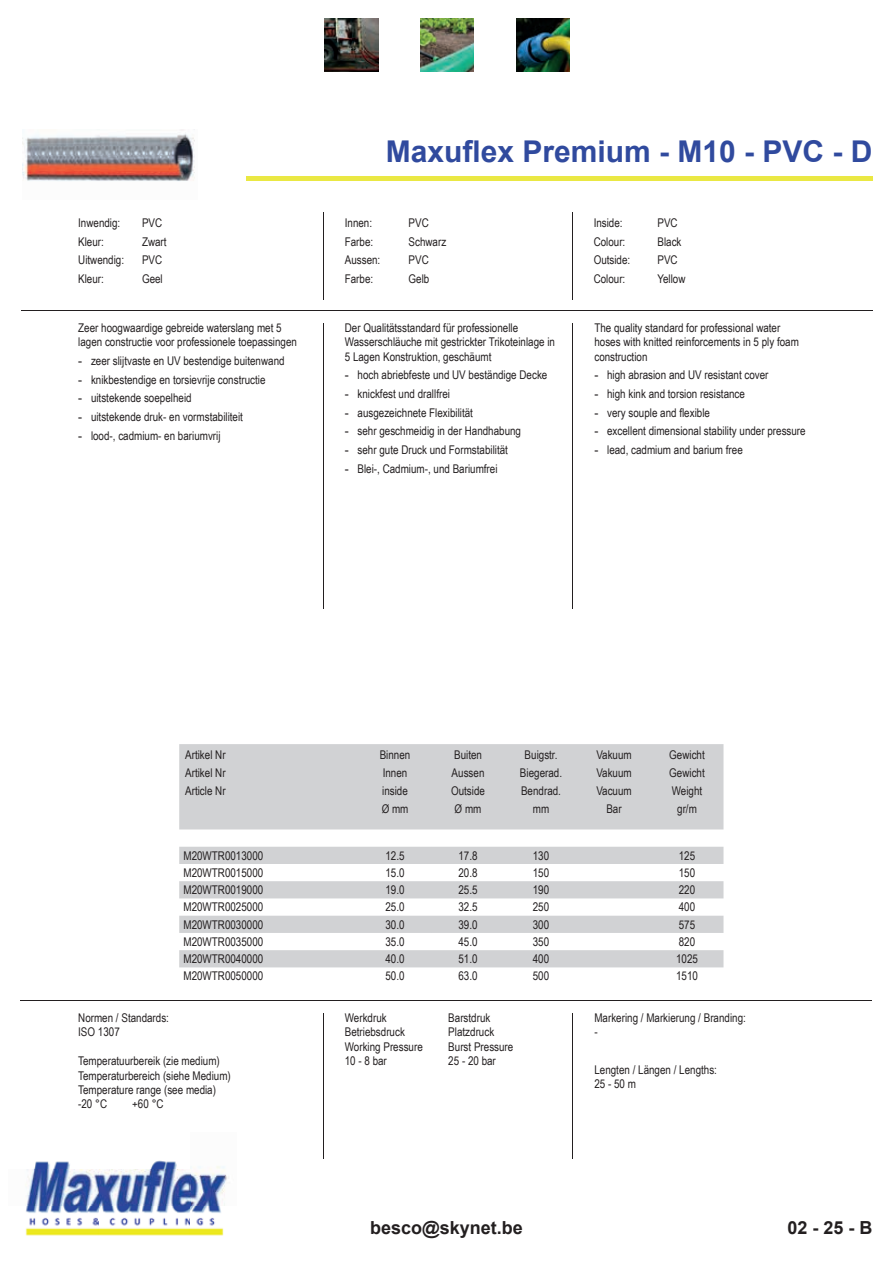
<style>
.page{position:relative;width:893px;height:1263px;background:#fff}
.page>*{position:absolute;margin:0;border:0;box-sizing:border-box;transform-origin:0 0}
.t1{font:700 30px "Arial";color:#304a9e}
.t2{font:700 18px "Arial";color:#231f20}
.t3{font:12px/18px "Arial Narrow";color:#231f20}
.s1{font-family:"Arial"}
</style>
<div class="page">
<hr style="left:246px;top:176px;width:627px;height:4px;background:#eae843">
<hr style="left:323px;top:212px;width:1px;height:88px;background:#231f20">
<hr style="left:572px;top:212px;width:1px;height:88px;background:#231f20">
<hr style="left:323px;top:323px;width:1px;height:285px;background:#231f20">
<hr style="left:572px;top:323px;width:1px;height:285px;background:#231f20">
<hr style="left:21px;top:310px;width:852px;height:1px;background:#231f20">
<hr style="left:21px;top:1000px;width:851px;height:1px;background:#231f20">
<hr style="left:323px;top:1013px;width:1px;height:146px;background:#231f20">
<hr style="left:572px;top:1013px;width:1px;height:146px;background:#231f20">
<img style="left:325px;top:18px;width:53px;height:53px">
<img style="left:421px;top:18px;width:53px;height:53px">
<img style="left:516px;top:18px;width:53px;height:53px">
<img style="left:25px;top:1160px;width:204px;height:76px">
<img style="left:23px;top:130px;width:172px;height:51px">
<svg style="left:179px;top:744px;width:544px;height:223px;fill:#d1d2d4"></svg>
<p class="t3" style="left:78px;top:213px;width:44px">Inwendig:</p>
<p class="t3" style="left:142px;top:213px;width:22px">PVC</p>
<p class="t3" style="left:78px;top:232px;width:27px">Kleur:</p>
<p class="t3" style="left:142px;top:232px;width:26px">Zwart</p>
<p class="t3" style="left:78px;top:250px;width:47px">Uitwendig:</p>
<p class="t3" style="left:142px;top:250px;width:22px">PVC</p>
<p class="t3" style="left:78px;top:269px;width:27px">Kleur:</p>
<p class="t3" style="left:142px;top:269px;width:22px">Geel</p>
<p class="t3" style="left:78px;top:320px;width:220px;line-height:14.4px">Zeer hoogwaardige gebreide waterslang met 5 lagen constructie voor professionele toepassingen</p>
<p class="t3" style="left:78px;top:351px;width:208px"><span class="s1">-</span> zeer slijtvaste en UV bestendige buitenwand</p>
<p class="t3" style="left:78px;top:370px;width:189px"><span class="s1">-</span> knikbestendige en torsievrije constructie</p>
<p class="t3" style="left:78px;top:389px;width:115px"><span class="s1">-</span> uitstekende soepelheid</p>
<p class="t3" style="left:78px;top:407px;width:166px"><span class="s1">-</span> uitstekende druk- en vormstabiliteit</p>
<p class="t3" style="left:78px;top:426px;width:144px"><span class="s1">-</span> lood-, cadmium- en bariumvrij</p>
<h1 class="t1" style="left:386px;top:130px;width:488px">Maxuflex Premium - M10 - PVC - D</h1>
<p class="t3" style="left:345px;top:213px;width:29px">Innen:</p>
<p class="t3" style="left:409px;top:213px;width:22px">PVC</p>
<p class="t3" style="left:345px;top:232px;width:30px">Farbe:</p>
<p class="t3" style="left:409px;top:232px;width:39px">Schwarz</p>
<p class="t3" style="left:345px;top:250px;width:37px">Aussen:</p>
<p class="t3" style="left:409px;top:250px;width:22px">PVC</p>
<p class="t3" style="left:345px;top:269px;width:30px">Farbe:</p>
<p class="t3" style="left:409px;top:269px;width:22px">Gelb</p>
<p class="t3" style="left:345px;top:320px;width:212px;line-height:14.4px">Der Qualitätsstandard für professionelle<br>Wasserschläuche mit gestrickter Trikoteinlage in<br>5 Lagen Konstruktion, geschäumt</p>
<p class="t3" style="left:345px;top:366px;width:204px"><span class="s1">-</span> hoch abriebfeste und UV beständige Decke</p>
<p class="t3" style="left:345px;top:384px;width:107px"><span class="s1">-</span> knickfest und drallfrei</p>
<p class="t3" style="left:345px;top:403px;width:130px"><span class="s1">-</span> ausgezeichnete Flexibilität</p>
<p class="t3" style="left:345px;top:422px;width:178px"><span class="s1">-</span> sehr geschmeidig in der Handhabung</p>
<p class="t3" style="left:345px;top:440px;width:165px"><span class="s1">-</span> sehr gute Druck und Formstabilität</p>
<p class="t3" style="left:345px;top:459px;width:154px"><span class="s1">-</span> Blei-, Cadmium-, und Bariumfrei</p>
<p class="t3" style="left:594px;top:213px;width:30px">Inside:</p>
<p class="t3" style="left:657px;top:213px;width:22px">PVC</p>
<p class="t3" style="left:594px;top:232px;width:33px">Colour:</p>
<p class="t3" style="left:657px;top:232px;width:26px">Black</p>
<p class="t3" style="left:594px;top:250px;width:38px">Outside:</p>
<p class="t3" style="left:657px;top:250px;width:22px">PVC</p>
<p class="t3" style="left:594px;top:269px;width:33px">Colour:</p>
<p class="t3" style="left:657px;top:269px;width:30px">Yellow</p>
<p class="t3" style="left:594px;top:320px;width:206px;line-height:14.4px">The quality standard for professional water hoses with knitted reinforcements in 5 ply foam construction</p>
<p class="t3" style="left:594px;top:366px;width:176px"><span class="s1">-</span> high abrasion and UV resistant cover</p>
<p class="t3" style="left:594px;top:384px;width:152px"><span class="s1">-</span> high kink and torsion resistance</p>
<p class="t3" style="left:594px;top:403px;width:117px"><span class="s1">-</span> very souple and flexible</p>
<p class="t3" style="left:594px;top:422px;width:213px"><span class="s1">-</span> excellent dimensional stability under pressure</p>
<p class="t3" style="left:594px;top:440px;width:150px"><span class="s1">-</span> lead, cadmium and barium free</p>
<p class="t3" style="left:185px;top:745px;width:42px;text-align:justify">Artikel Nr Artikel Nr Article Nr</p>
<p class="t3" style="left:380px;top:745px;width:32px">Binnen<br>Innen inside<br>Ø mm</p>
<p class="t3" style="left:451px;top:745px;width:35px">Buiten<br>Aussen<br>Outside<br>Ø mm</p>
<p class="t3" style="left:520px;top:745px;width:44px;text-align:center">Buigstr.<br>Biegerad.<br>Bendrad. mm</p>
<p class="t3" style="left:596px;top:745px;width:37px;text-align:center">Vakuum<br>Vakuum<br>Vacuum<br>Bar</p>
<p class="t3" style="left:669px;top:745px;width:37px;text-align:center">Gewicht<br>Gewicht<br>Weight gr/m</p>
<p class="t3" style="left:183px;top:846px;width:81px">M20WTR0013000</p>
<p class="t3" style="left:385px;top:846px;width:21px">12.5</p>
<p class="t3" style="left:458px;top:846px;width:21px">17.8</p>
<p class="t3" style="left:533px;top:846px;width:18px">130</p>
<p class="t3" style="left:679px;top:846px;width:18px">125</p>
<p class="t3" style="left:183px;top:863px;width:81px">M20WTR0015000</p>
<p class="t3" style="left:385px;top:863px;width:21px">15.0</p>
<p class="t3" style="left:458px;top:863px;width:21px">20.8</p>
<p class="t3" style="left:533px;top:863px;width:18px">150</p>
<p class="t3" style="left:679px;top:863px;width:18px">150</p>
<p class="t3" style="left:183px;top:880px;width:81px">M20WTR0019000</p>
<p class="t3" style="left:385px;top:880px;width:21px">19.0</p>
<p class="t3" style="left:458px;top:880px;width:21px">25.5</p>
<p class="t3" style="left:533px;top:880px;width:18px">190</p>
<p class="t3" style="left:679px;top:880px;width:18px">220</p>
<p class="t3" style="left:183px;top:898px;width:81px">M20WTR0025000</p>
<p class="t3" style="left:385px;top:898px;width:21px">25.0</p>
<p class="t3" style="left:458px;top:898px;width:21px">32.5</p>
<p class="t3" style="left:533px;top:898px;width:18px">250</p>
<p class="t3" style="left:679px;top:898px;width:18px">400</p>
<p class="t3" style="left:183px;top:915px;width:81px">M20WTR0030000</p>
<p class="t3" style="left:385px;top:915px;width:21px">30.0</p>
<p class="t3" style="left:458px;top:915px;width:21px">39.0</p>
<p class="t3" style="left:533px;top:915px;width:18px">300</p>
<p class="t3" style="left:679px;top:915px;width:18px">575</p>
<p class="t3" style="left:183px;top:932px;width:81px">M20WTR0035000</p>
<p class="t3" style="left:385px;top:932px;width:21px">35.0</p>
<p class="t3" style="left:458px;top:932px;width:21px">45.0</p>
<p class="t3" style="left:533px;top:932px;width:18px">350</p>
<p class="t3" style="left:679px;top:932px;width:18px">820</p>
<p class="t3" style="left:183px;top:949px;width:81px">M20WTR0040000</p>
<p class="t3" style="left:385px;top:949px;width:21px">40.0</p>
<p class="t3" style="left:458px;top:949px;width:21px">51.0</p>
<p class="t3" style="left:533px;top:949px;width:18px">400</p>
<p class="t3" style="left:676px;top:949px;width:23px">1025</p>
<p class="t3" style="left:183px;top:967px;width:81px">M20WTR0050000</p>
<p class="t3" style="left:385px;top:967px;width:21px">50.0</p>
<p class="t3" style="left:458px;top:967px;width:21px">63.0</p>
<p class="t3" style="left:533px;top:967px;width:18px">500</p>
<p class="t3" style="left:676px;top:967px;width:23px">1510</p>
<p class="t3" style="left:78px;top:1010px;width:92px;line-height:14.4px">Normen / Standards:<br>ISO 1307</p>
<p class="t3" style="left:78px;top:1053px;width:154px;line-height:14.4px">Temperatuurbereik (zie medium)<br>Temperaturbereich (siehe Medium)<br>Temperature range (see media) -20 °C</p>
<p class="t3" style="left:132px;top:1095px;width:33px">+60 °C</p>
<p class="t3" style="left:345px;top:1008px;width:43px">Werkdruk</p>
<p class="t3" style="left:448px;top:1008px;width:44px">Barstdruk</p>
<p class="t3" style="left:345px;top:1023px;width:62px">Betriebsdruck</p>
<p class="t3" style="left:448px;top:1023px;width:47px">Platzdruck</p>
<p class="t3" style="left:345px;top:1037px;width:80px">Working Pressure</p>
<p class="t3" style="left:448px;top:1037px;width:67px">Burst Pressure</p>
<p class="t3" style="left:345px;top:1051px;width:44px">10 - 8 bar</p>
<p class="t3" style="left:448px;top:1051px;width:49px">25 - 20 bar</p>
<p class="t3" style="left:594px;top:1010px;width:153px;line-height:14.4px">Markering / Markierung / Branding: -</p>
<p class="t3" style="left:594px;top:1062px;width:124px;line-height:14.4px">Lengten / Längen / Lengths:<br>25 - 50 m</p>
<h2 class="t2" style="left:370px;top:1215px;width:154px">besco@skynet.be</h2>
<h2 class="t2" style="left:787px;top:1215px;width:87px">02 - 25 - B</h2>
</div>
